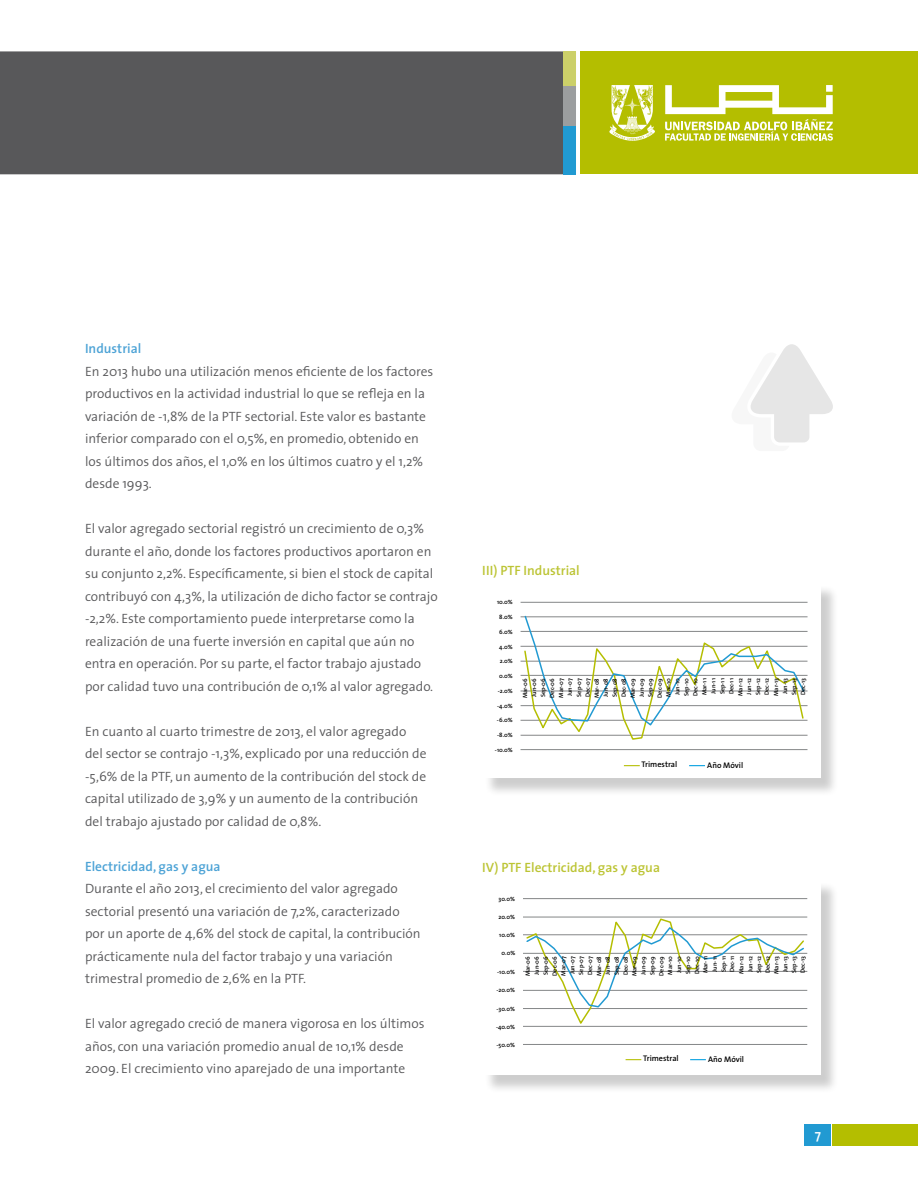
<style>
.page{position:relative;width:918px;height:1188px;background:#fff}
.page>*{position:absolute;margin:0;border:0;box-sizing:border-box;transform-origin:0 0}
.t1{font:300 13.5px/22.5px "The Sans";color:#58585a}
.t2{font:600 13.5px "The Sans";color:#bcc434}
.t3{font:600 13.5px "The Sans";color:#4da3d6}
.t4{font:600 13.5px "The Sans";color:#fff}
.t5{font:600 8.1px "The Sans";color:#000}
.t6{font:600 6.15px/9px "The Sans";color:#000}
</style>
<div class="page">
<div style="left:0;top:51px;width:564px;height:123px;background:#58585a"></div>
<div style="left:564px;top:51px;width:12px;height:40px;background:#ccd069"></div>
<div style="left:581px;top:51px;width:337px;height:123px;background:#b4be00"></div>
<div style="left:564px;top:126px;width:12px;height:48px;background:#219ad2"></div>
<div style="left:564px;top:87px;width:12px;height:39px;background:#9c9e9f"></div>
<div style="left:833px;top:1125px;width:85px;height:21px;background:#b4be00"></div>
<div style="left:804px;top:1125px;width:27px;height:21px;background:#219ad2"></div>
<svg style="left:751px;top:344px;width:82px;height:99px"></svg>
<svg style="left:609px;top:85px;width:46px;height:56px"></svg>
<svg style="left:665px;top:85px;width:168px;height:56px"></svg>
<div style="left:485px;top:585px;width:354px;height:212px;background:#000;opacity:.2"></div>
<div style="left:482px;top:582px;width:338px;height:196px;background:#fff"></div>
<hr style="left:521px;top:617px;width:287px;height:1px;background:#848687">
<hr style="left:521px;top:602px;width:287px;height:1px;background:#848687">
<hr style="left:521px;top:631px;width:287px;height:1px;background:#848687">
<hr style="left:521px;top:646px;width:287px;height:1px;background:#848687">
<hr style="left:521px;top:661px;width:287px;height:1px;background:#848687">
<hr style="left:521px;top:675px;width:287px;height:1px;background:#848687">
<hr style="left:521px;top:691px;width:287px;height:1px;background:#848687">
<hr style="left:521px;top:705px;width:287px;height:1px;background:#848687">
<hr style="left:521px;top:720px;width:287px;height:1px;background:#848687">
<hr style="left:521px;top:735px;width:287px;height:1px;background:#848687">
<hr style="left:521px;top:749px;width:287px;height:1px;background:#848687">
<svg style="left:689px;top:765px;width:16px;height:1px"></svg>
<svg style="left:624px;top:765px;width:16px;height:1px"></svg>
<svg style="left:523px;top:615px;width:283px;height:125px"></svg>
<div style="left:485px;top:882px;width:354px;height:211px;background:#000;opacity:.2"></div>
<div style="left:482px;top:879px;width:338px;height:196px;background:#fff"></div>
<hr style="left:523px;top:898px;width:284px;height:1px;background:#848687">
<hr style="left:523px;top:917px;width:284px;height:1px;background:#848687">
<hr style="left:523px;top:935px;width:284px;height:1px;background:#848687">
<hr style="left:523px;top:953px;width:284px;height:1px;background:#848687">
<hr style="left:523px;top:971px;width:284px;height:1px;background:#848687">
<hr style="left:523px;top:990px;width:284px;height:1px;background:#848687">
<hr style="left:523px;top:1008px;width:284px;height:1px;background:#848687">
<hr style="left:523px;top:1026px;width:284px;height:1px;background:#848687">
<hr style="left:523px;top:1044px;width:284px;height:1px;background:#848687">
<svg style="left:690px;top:1059px;width:16px;height:1px"></svg>
<svg style="left:626px;top:1059px;width:15px;height:1px"></svg>
<svg style="left:525px;top:917px;width:280px;height:109px"></svg>
<p class="t3" style="left:85px;top:337px;width:58px">Industrial</p>
<p class="t1" style="left:85px;top:359px;width:350px">En 2013 hubo una utilización menos eficiente de los factores productivos en la actividad industrial lo que se refleja en la variación de -1,8% de la PTF sectorial. Este valor es bastante inferior comparado con el 0,5%, en promedio, obtenido en los últimos dos años, el 1,0% en los últimos cuatro y el 1,2% desde 1993.</p>
<p class="t1" style="left:85px;top:517px;width:354px">El valor agregado sectorial registró un crecimiento de 0,3% durante el año, donde los factores productivos aportaron en su conjunto 2,2%. Específicamente, si bien el stock de capital contribuyó con 4,3%, la utilización de dicho factor se contrajo -2,2%. Este comportamiento puede interpretarse como la realización de una fuerte inversión en capital que aún no entra en operación. Por su parte, el factor trabajo ajustado por calidad tuvo una contribución de 0,1% al valor agregado.</p>
<p class="t1" style="left:85px;top:719px;width:343px">En cuanto al cuarto trimestre de 2013, el valor agregado del sector se contrajo -1,3%, explicado por una reducción de -5,6% de la PTF, un aumento de la contribución del stock de capital utilizado de 3,9% y un aumento de la contribución del trabajo ajustado por calidad de 0,8%.</p>
<p class="t3" style="left:85px;top:855px;width:137px">Electricidad, gas y agua</p>
<p class="t1" style="left:85px;top:877px;width:337px">Durante el año 2013, el crecimiento del valor agregado sectorial presentó una variación de 7,2%, caracterizado por un aporte de 4,6% del stock de capital, la contribución prácticamente nula del factor trabajo y una variación trimestral promedio de 2,6% en la PTF.</p>
<p class="t1" style="left:85px;top:1012px;width:341px">El valor agregado creció de manera vigorosa en los últimos años, con una variación promedio anual de 10,1% desde<br>2009. El crecimiento vino aparejado de una importante</p>
<p class="t2" style="left:482px;top:559px;width:99px">III) PTF Industrial</p>
<p class="t6" style="left:497px;top:597px;width:17px">10.0%</p>
<p class="t6" style="left:499px;top:627px;width:15px">6.0%</p>
<p class="t6" style="left:499px;top:642px;width:15px">4.0%</p>
<p class="t6" style="left:500px;top:657px;width:15px">2.0%</p>
<p class="t6" style="left:499px;top:672px;width:15px">0.0%</p>
<p class="t6" style="left:498px;top:686px;width:17px">-2.0%</p>
<p class="t6" style="left:497px;top:701px;width:17px">-4.0%</p>
<p class="t6" style="left:497px;top:716px;width:17px">-6.0%</p>
<p class="t6" style="left:497px;top:731px;width:17px">-8.0%</p>
<p class="t6" style="left:495px;top:745px;width:19px">-10.0%</p>
<p class="t6" style="left:499px;top:612px;width:15px">8.0%</p>
<p class="t6" style="left:548px;top:698px;width:21px;rotate:-90deg">Dec-06<br>Mar-07</p>
<p class="t6" style="left:619px;top:697px;width:21px;rotate:-90deg">Dec-08</p>
<p class="t6" style="left:691px;top:696px;width:19px;rotate:-90deg">Dec-10<br>Mar-11</p>
<p class="t6" style="left:762px;top:695px;width:18px;rotate:-90deg">Dec-12</p>
<p class="t6" style="left:565px;top:696px;width:19px;rotate:-90deg">Jun-07</p>
<p class="t6" style="left:628px;top:698px;width:22px;rotate:-90deg">Mar-09</p>
<p class="t6" style="left:771px;top:696px;width:19px;rotate:-90deg">Mar-13</p>
<p class="t6" style="left:574px;top:697px;width:20px;rotate:-90deg">Sep-07</p>
<p class="t6" style="left:637px;top:697px;width:20px;rotate:-90deg">Jun-09</p>
<p class="t6" style="left:718px;top:694px;width:17px;rotate:-90deg">Sep-11</p>
<p class="t6" style="left:583px;top:697px;width:20px;rotate:-90deg">Dec-07</p>
<p class="t6" style="left:646px;top:697px;width:21px;rotate:-90deg">Sep-09</p>
<p class="t6" style="left:727px;top:694px;width:18px;rotate:-90deg">Dec-11</p>
<p class="t6" style="left:521px;top:698px;width:22px;rotate:-90deg">Mar-06<br>Jun-06</p>
<p class="t6" style="left:592px;top:698px;width:21px;rotate:-90deg">Mar-08<br>Jun-08</p>
<p class="t6" style="left:664px;top:697px;width:20px;rotate:-90deg">Mar-10<br>Jun-10</p>
<p class="t6" style="left:736px;top:696px;width:19px;rotate:-90deg">Mar-12<br>Jun-12</p>
<p class="t6" style="left:538px;top:697px;width:21px;rotate:-90deg">Sep-06</p>
<p class="t6" style="left:610px;top:697px;width:20px;rotate:-90deg">Sep-08</p>
<p class="t6" style="left:682px;top:696px;width:19px;rotate:-90deg">Sep-10</p>
<p class="t6" style="left:754px;top:695px;width:18px;rotate:-90deg">Sep-12</p>
<p class="t6" style="left:655px;top:698px;width:21px;rotate:-90deg">Dec-09</p>
<p class="t6" style="left:781px;top:695px;width:18px;text-align:justify;rotate:-90deg">Jun-13<br>Sep-13<br>Dec-13</p>
<p class="t6" style="left:709px;top:694px;width:17px;rotate:-90deg">Jun-11</p>
<p class="t5" style="left:642px;top:758px;width:37px">Trimestral</p>
<p class="t5" style="left:707px;top:758px;width:37px">Año Móvil</p>
<p class="t2" style="left:482px;top:856px;width:179px">IV) PTF Electricidad, gas y agua</p>
<p class="t6" style="left:499px;top:894px;width:18px">30.0%</p>
<p class="t6" style="left:498px;top:913px;width:18px">20.0%</p>
<p class="t6" style="left:499px;top:931px;width:17px">10.0%</p>
<p class="t6" style="left:502px;top:949px;width:15px">0.0%</p>
<p class="t6" style="left:497px;top:967px;width:19px">-10.0%</p>
<p class="t6" style="left:496px;top:985px;width:20px">-20.0%</p>
<p class="t6" style="left:497px;top:1004px;width:20px">-30.0%</p>
<p class="t6" style="left:496px;top:1022px;width:21px">-40.0%</p>
<p class="t6" style="left:497px;top:1040px;width:20px">-50.0%</p>
<p class="t6" style="left:550px;top:976px;width:21px;rotate:-90deg">Dec-06<br>Mar-07</p>
<p class="t6" style="left:621px;top:975px;width:21px;rotate:-90deg">Dec-08</p>
<p class="t6" style="left:693px;top:974px;width:19px;line-height:8.4px;rotate:-90deg">Dec-10<br>Mar-11</p>
<p class="t6" style="left:763px;top:973px;width:18px;rotate:-90deg">Dec-12</p>
<p class="t6" style="left:576px;top:975px;width:20px;rotate:-90deg">Sep-07</p>
<p class="t6" style="left:639px;top:975px;width:20px;rotate:-90deg">Jun-09</p>
<p class="t6" style="left:719px;top:972px;width:17px;rotate:-90deg">Sep-11</p>
<p class="t6" style="left:568px;top:974px;width:19px;rotate:-90deg">Jun-07</p>
<p class="t6" style="left:630px;top:976px;width:22px;rotate:-90deg">Mar-09</p>
<p class="t6" style="left:772px;top:974px;width:19px;rotate:-90deg">Mar-13</p>
<p class="t6" style="left:586px;top:975px;width:20px;rotate:-90deg">Dec-07</p>
<p class="t6" style="left:648px;top:975px;width:21px;rotate:-90deg">Sep-09</p>
<p class="t6" style="left:728px;top:972px;width:18px;rotate:-90deg">Dec-11</p>
<p class="t6" style="left:523px;top:976px;width:22px;rotate:-90deg">Mar-06<br>Jun-06</p>
<p class="t6" style="left:594px;top:976px;width:21px;rotate:-90deg">Mar-08<br>Jun-08</p>
<p class="t6" style="left:666px;top:975px;width:20px;rotate:-90deg">Mar-10<br>Jun-10</p>
<p class="t6" style="left:737px;top:974px;width:19px;rotate:-90deg">Mar-12<br>Jun-12</p>
<p class="t6" style="left:541px;top:975px;width:21px;rotate:-90deg">Sep-06</p>
<p class="t6" style="left:612px;top:975px;width:20px;rotate:-90deg">Sep-08</p>
<p class="t6" style="left:683px;top:974px;width:19px;rotate:-90deg">Sep-10</p>
<p class="t6" style="left:755px;top:973px;width:18px;rotate:-90deg">Sep-12</p>
<p class="t6" style="left:657px;top:976px;width:21px;rotate:-90deg">Dec-09</p>
<p class="t6" style="left:781px;top:973px;width:18px;line-height:8.6px;text-align:justify;rotate:-90deg">Jun-13<br>Sep-13<br>Dec-13</p>
<p class="t6" style="left:710px;top:972px;width:17px;rotate:-90deg">Jun-11</p>
<p class="t5" style="left:643px;top:1052px;width:37px">Trimestral</p>
<p class="t5" style="left:708px;top:1052px;width:37px">Año Móvil</p>
<p class="t4" style="left:815px;top:1123px;width:8px">7</p>
</div>
